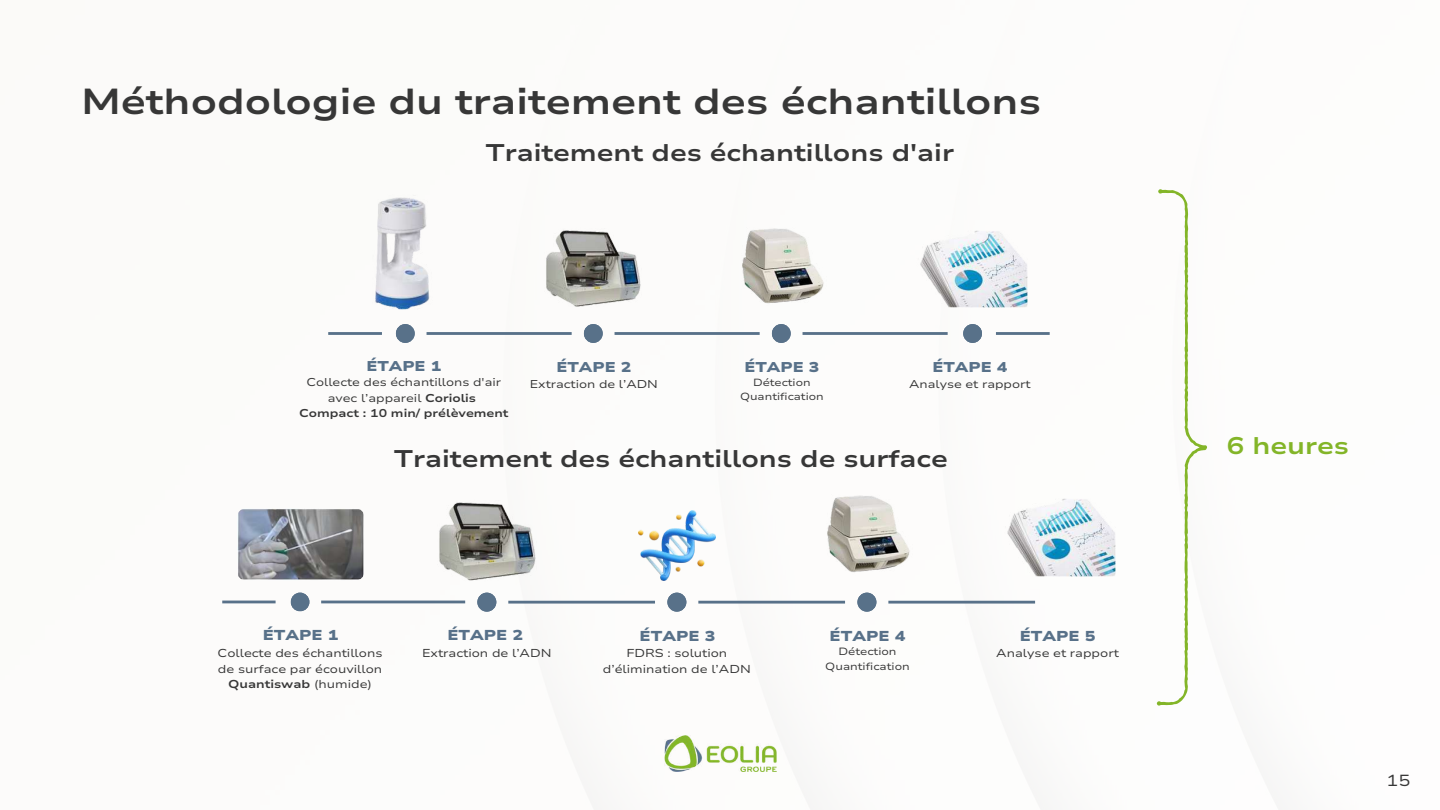
<style>
.page{position:relative;width:1440px;height:810px;background:#fff}
.page>*{position:absolute;margin:0;border:0;box-sizing:border-box;transform-origin:0 0}
.t1{font:700 36px "Nunito Sans 10 pt Expanded";color:#373737}
.t2{font:700 24px "Nunito Sans 10 pt Expanded";color:#373737}
.t3{font:700 24px "Nunito Sans 10 pt Expanded";color:#83b528}
.t4{font:16px "Nunito Sans 10 pt Expanded";color:#373737}
.t5{font:900 14.3px "Nunito Sans 10 pt Expanded";color:#587189}
.t6{font:900 14.1px "Nunito Sans 10 pt Expanded";color:#587189}
.t7{font:11.4px/15.7px "Nunito Sans 10 pt Expanded";color:#373737;text-align:center}
.t8{font:11.3px/15.6px "Nunito Sans 10 pt Expanded";color:#373737;text-align:center}
.t9{font:10.5px/14.3px "Nunito Sans 10 pt Expanded";color:#373737;text-align:center}
.t10{font:10.4px/13.9px "Nunito Sans 10 pt Expanded";color:#373737;text-align:center}
.s1{font-weight:700}
</style>
<div class="page">
<img style="left:375px;top:195px;width:55px;height:115px">
<hr style="left:803px;top:332px;width:145px;height:3px;background:#587189">
<hr style="left:615px;top:332px;width:145px;height:3px;background:#587189">
<hr style="left:427px;top:332px;width:145px;height:3px;background:#587189">
<hr style="left:328px;top:332px;width:54px;height:3px;background:#587189">
<svg style="left:772px;top:324px;width:19px;height:19px"></svg>
<svg style="left:584px;top:324px;width:19px;height:19px"></svg>
<svg style="left:396px;top:324px;width:19px;height:19px"></svg>
<img style="left:546px;top:230px;width:95px;height:77px">
<img style="left:742px;top:228px;width:82px;height:76px">
<img style="left:920px;top:231px;width:107px;height:77px">
<svg style="left:963px;top:324px;width:19px;height:19px"></svg>
<hr style="left:996px;top:332px;width:54px;height:3px;background:#587189">
<svg style="left:1157px;top:189px;width:50px;height:517px"></svg>
<hr style="left:321px;top:601px;width:144px;height:2px;background:#587189">
<hr style="left:222px;top:601px;width:54px;height:2px;background:#587189">
<svg style="left:291px;top:593px;width:18px;height:18px"></svg>
<img style="left:237px;top:508px;width:127px;height:72px;border-radius:9px">
<img style="left:639px;top:510px;width:76px;height:70px">
<hr style="left:888px;top:601px;width:147px;height:3px;background:#587189">
<hr style="left:698px;top:601px;width:147px;height:3px;background:#587189">
<hr style="left:508px;top:601px;width:147px;height:3px;background:#587189">
<svg style="left:857px;top:593px;width:19px;height:19px"></svg>
<svg style="left:667px;top:593px;width:19px;height:19px"></svg>
<svg style="left:477px;top:593px;width:19px;height:19px"></svg>
<img style="left:439px;top:502px;width:97px;height:79px">
<img style="left:827px;top:495px;width:83px;height:78px">
<img style="left:1007px;top:498px;width:109px;height:78px">
<img style="left:664px;top:735px;width:112px;height:36px">
<h1 class="t1" style="left:81px;top:78px;width:962px">Méthodologie du traitement des échantillons</h1>
<h2 class="t2" style="left:486px;top:137px;width:470px">Traitement des échantillons d'air</h2>
<p class="t6" style="left:366px;top:357px;width:77px">ÉTAPE 1</p>
<p class="t8" style="left:299px;top:375px;width:211px">Collecte des échantillons d'air avec l’appareil <span class="s1">Coriolis<br>Compact : 10 min/ prélèvement</span></p>
<p class="t6" style="left:556px;top:358px;width:77px">ÉTAPE 2</p>
<p class="t8" style="left:530px;top:376px;width:130px">Extraction de l’ADN</p>
<p class="t6" style="left:744px;top:358px;width:77px">ÉTAPE 3</p>
<p class="t10" style="left:740px;top:376px;width:85px">Détection<br>Quantification</p>
<p class="t6" style="left:932px;top:358px;width:77px">ÉTAPE 4</p>
<p class="t8" style="left:909px;top:376px;width:123px">Analyse et rapport</p>
<h2 class="t2" style="left:394px;top:443px;width:555px">Traitement des échantillons de surface</h2>
<p class="t5" style="left:263px;top:626px;width:77px">ÉTAPE 1</p>
<p class="t7" style="left:218px;top:645px;width:166px">Collecte des échantillons de surface par écouvillon<br><span class="s1">Quantiswab</span> (humide)</p>
<p class="t5" style="left:447px;top:626px;width:77px">ÉTAPE 2</p>
<p class="t5" style="left:640px;top:627px;width:77px">ÉTAPE 3</p>
<p class="t7" style="left:422px;top:645px;width:131px">Extraction de l’ADN</p>
<p class="t5" style="left:830px;top:627px;width:77px">ÉTAPE 4</p>
<p class="t9" style="left:825px;top:645px;width:86px">Détection<br>Quantification</p>
<p class="t5" style="left:1020px;top:627px;width:77px">ÉTAPE 5</p>
<p class="t7" style="left:626px;top:645px;width:102px">FDRS : solution</p>
<p class="t7" style="left:996px;top:645px;width:124px">Analyse et rapport</p>
<p class="t7" style="left:603px;top:661px;width:149px">d’élimination de l’ADN</p>
<h2 class="t3" style="left:1227px;top:430px;width:124px">6 heures</h2>
<h3 class="t4" style="left:1387px;top:770px;width:25px">15</h3>
</div>
